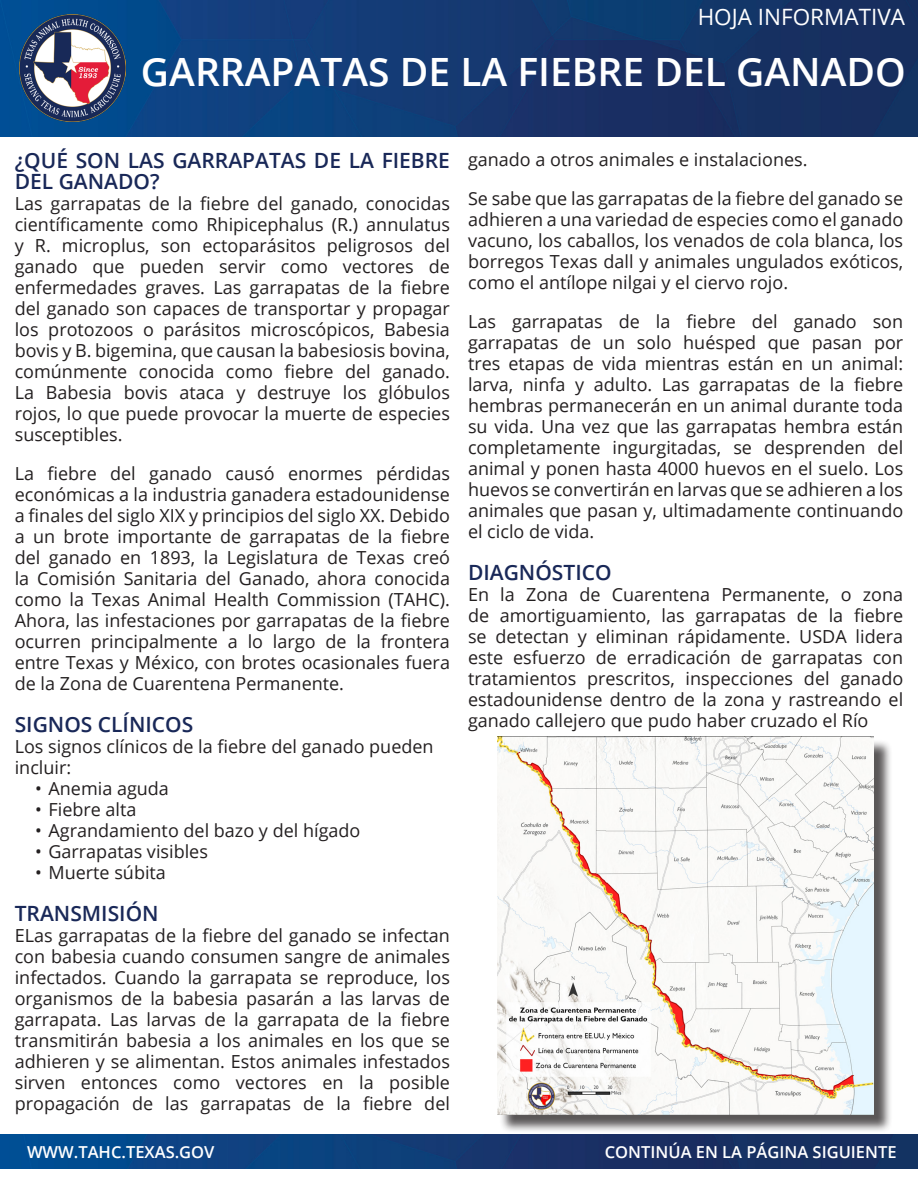
<style>
.page{position:relative;width:918px;height:1188px;background:#fff}
.page>*{position:absolute;margin:0;border:0;box-sizing:border-box;transform-origin:0 0}
.t1{font:600 39px "Open Sans";color:#fff}
.t2{font:22.5px "Open Sans";color:#fff}
.t3{font:600 21px/21px "Open Sans";color:#192858}
.t4{font:18px/21px "Open Sans";color:#231f20;text-align:justify}
.t5{font:600 16.5px "Open Sans";color:#fff}
</style>
<div class="page">
<img style="left:0;top:1134px;width:918px;height:35px">
<img style="left:0;top:0;width:918px;height:136px">
<img style="left:19px;top:15px;width:107px;height:106px">
<div style="left:500px;top:739px;width:393px;height:394px;background:#231f20;opacity:.75"></div>
<img style="left:497px;top:737px;width:377px;height:378px">
<p class="t2" style="left:788px;top:-2px;width:126px">FACT SHEET</p>
<p class="t2" style="left:698px;top:2px;width:209px">HOJA INFORMATIVA</p>
<p class="t1" style="left:141px;top:45px;width:766px">GARRAPATAS DE LA FIEBRE DEL GANADO</p>
<p class="t3" style="left:15px;top:150px;width:437px">¿QUÉ SON LAS GARRAPATAS DE LA FIEBRE<br>DEL GANADO?</p>
<p class="t4" style="left:15px;top:193px;width:437px">Las garrapatas de la fiebre del ganado, conocidas científicamente como Rhipicephalus (R.) annulatus y R. microplus, son ectoparásitos peligrosos del ganado que pueden servir como vectores de enfermedades graves. Las garrapatas de la fiebre del ganado son capaces de transportar y propagar los protozoos o parásitos microscópicos, Babesia bovis y B. bigemina, que causan la babesiosis bovina, comúnmente conocida como fiebre del ganado.<br>La Babesia bovis ataca y destruye los glóbulos rojos, lo que puede provocar la muerte de especies susceptibles.</p>
<p class="t4" style="left:15px;top:463px;width:437px">La fiebre del ganado causó enormes pérdidas económicas a la industria ganadera estadounidense a finales del siglo XIX y principios del siglo XX. Debido a un brote importante de garrapatas de la fiebre del ganado en 1893, la Legislatura de Texas creó la Comisión Sanitaria del Ganado, ahora conocida como la Texas Animal Health Commission (TAHC).<br>Ahora, las infestaciones por garrapatas de la fiebre ocurren principalmente a lo largo de la frontera entre Texas y México, con brotes ocasionales fuera de la Zona de Cuarentena Permanente.</p>
<p class="t3" style="left:15px;top:714px;width:180px">SIGNOS CLÍNICOS</p>
<p class="t4" style="left:15px;top:736px;width:420px">Los signos clínicos de la fiebre del ganado pueden incluir:</p>
<p class="t4" style="left:35px;top:778px;width:135px">• Anemia aguda</p>
<p class="t4" style="left:35px;top:799px;width:103px">• Fiebre alta</p>
<p class="t4" style="left:35px;top:820px;width:327px">• Agrandamiento del bazo y del hígado</p>
<p class="t4" style="left:35px;top:841px;width:174px">• Garrapatas visibles</p>
<p class="t4" style="left:35px;top:862px;width:132px">• Muerte súbita</p>
<p class="t3" style="left:15px;top:903px;width:145px">TRANSMISIÓN</p>
<p class="t4" style="left:15px;top:925px;width:437px">ELas garrapatas de la fiebre del ganado se infectan con babesia cuando consumen sangre de animales infectados. Cuando la garrapata se reproduce, los organismos de la babesia pasarán a las larvas de garrapata. Las larvas de la garrapata de la fiebre transmitirán babesia a los animales en los que se adhieren y se alimentan. Estos animales infestados sirven entonces como vectores en la posible propagación de las garrapatas de la fiebre del</p>
<p class="t5" style="left:27px;top:1140px;width:189px">WWW.TAHC.TEXAS.GOV</p>
<p class="t4" style="left:468px;top:149px;width:341px">ganado a otros animales e instalaciones.</p>
<p class="t4" style="left:468px;top:188px;width:437px">Se sabe que las garrapatas de la fiebre del ganado se adhieren a una variedad de especies como el ganado vacuno, los caballos, los venados de cola blanca, los borregos Texas dall y animales ungulados exóticos, como el antílope nilgai y el ciervo rojo.</p>
<p class="t4" style="left:468px;top:311px;width:437px">Las garrapatas de la fiebre del ganado son garrapatas de un solo huésped que pasan por tres etapas de vida mientras están en un animal: larva, ninfa y adulto. Las garrapatas de la fiebre hembras permanecerán en un animal durante toda su vida. Una vez que las garrapatas hembra están completamente ingurgitadas, se desprenden del animal y ponen hasta 4000 huevos en el suelo. Los huevos se convertirán en larvas que se adhieren a los animales que pasan y, ultimadamente continuando el ciclo de vida.</p>
<p class="t3" style="left:468px;top:561px;width:145px">DIAGNÓSTICO</p>
<p class="t4" style="left:468px;top:584px;width:437px">En la Zona de Cuarentena Permanente, o zona de amortiguamiento, las garrapatas de la fiebre se detectan y eliminan rápidamente. USDA lidera este esfuerzo de erradicación de garrapatas con tratamientos prescritos, inspecciones del ganado estadounidense dentro de la zona y rastreando el ganado callejero que pudo haber cruzado el Río</p>
<p class="t5" style="left:605px;top:1140px;width:293px">CONTINÚA EN LA PÁGINA SIGUIENTE</p>
</div>
